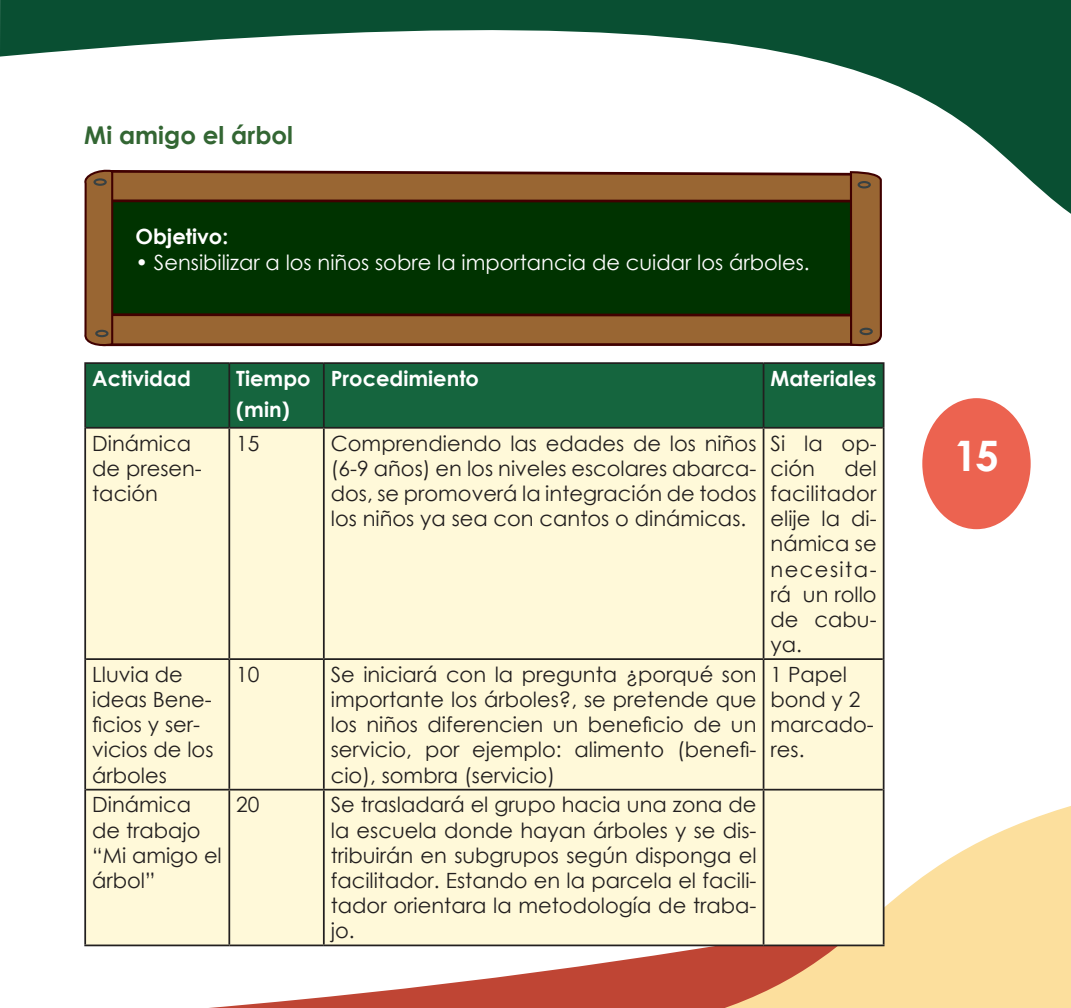
<style>
.page{position:relative;width:1071px;height:1008px;background:#fff}
.page>*{position:absolute;margin:0;border:0;box-sizing:border-box;transform-origin:0 0}
.t1{font:700 42px "Century Gothic";color:#fff}
.t2{font:700 24.5px "Century Gothic";color:#363}
.t3{font:21px/25.2px "Century Gothic";color:#221f1f}
.t4{font:21px "Century Gothic";color:#fff}
.t5{font:700 21px/31.5px "Century Gothic";color:#fff}
</style>
<div class="page">
<div style="left:922px;top:398px;width:109px;height:131px;background:#ec6350;border-radius:50%"></div>
<svg style="left:0;top:0;width:1071px;height:214px"></svg>
<svg style="left:84px;top:946px;width:593px;height:62px"></svg>
<svg style="left:677px;top:806px;width:394px;height:202px;fill:#fcdf9d"></svg>
<div style="left:86px;top:364px;width:797px;height:63px;background:#15653e"></div>
<div style="left:86px;top:429px;width:797px;height:516px;background:#fff9d9"></div>
<hr style="left:883px;top:364px;width:2px;height:64px;background:#221f1f">
<hr style="left:883px;top:428px;width:2px;height:231px;background:#221f1f">
<hr style="left:84px;top:362px;width:145px;height:2px;background:#221f1f">
<hr style="left:84px;top:364px;width:2px;height:64px;background:#221f1f">
<hr style="left:229px;top:362px;width:95px;height:2px;background:#221f1f">
<hr style="left:228px;top:364px;width:2px;height:63px;background:#221f1f">
<hr style="left:324px;top:362px;width:440px;height:2px;background:#221f1f">
<hr style="left:323px;top:364px;width:2px;height:63px;background:#221f1f">
<hr style="left:764px;top:362px;width:121px;height:2px;background:#221f1f">
<hr style="left:763px;top:364px;width:1px;height:63px;background:#221f1f">
<hr style="left:84px;top:428px;width:2px;height:231px;background:#221f1f">
<hr style="left:228px;top:429px;width:2px;height:229px;background:#221f1f">
<hr style="left:323px;top:429px;width:2px;height:229px;background:#221f1f">
<hr style="left:763px;top:429px;width:1px;height:229px;background:#221f1f">
<hr style="left:86px;top:427px;width:143px;height:2px;background:#221f1f">
<hr style="left:229px;top:427px;width:95px;height:2px;background:#221f1f">
<hr style="left:324px;top:427px;width:440px;height:2px;background:#221f1f">
<hr style="left:764px;top:427px;width:119px;height:2px;background:#221f1f">
<hr style="left:86px;top:658px;width:143px;height:2px;background:#221f1f">
<hr style="left:229px;top:658px;width:95px;height:2px;background:#221f1f">
<hr style="left:324px;top:658px;width:440px;height:2px;background:#221f1f">
<hr style="left:764px;top:658px;width:119px;height:2px;background:#221f1f">
<hr style="left:84px;top:659px;width:2px;height:131px;background:#221f1f">
<hr style="left:228px;top:660px;width:2px;height:129px;background:#221f1f">
<hr style="left:323px;top:660px;width:2px;height:129px;background:#221f1f">
<hr style="left:763px;top:660px;width:1px;height:129px;background:#221f1f">
<hr style="left:883px;top:659px;width:2px;height:131px;background:#221f1f">
<hr style="left:84px;top:790px;width:2px;height:155px;background:#221f1f">
<hr style="left:228px;top:791px;width:2px;height:154px;background:#221f1f">
<hr style="left:323px;top:791px;width:2px;height:154px;background:#221f1f">
<hr style="left:763px;top:791px;width:1px;height:154px;background:#221f1f">
<hr style="left:883px;top:790px;width:2px;height:155px;background:#221f1f">
<hr style="left:86px;top:789px;width:143px;height:2px;background:#221f1f">
<hr style="left:229px;top:789px;width:95px;height:2px;background:#221f1f">
<hr style="left:324px;top:789px;width:440px;height:2px;background:#221f1f">
<hr style="left:764px;top:789px;width:119px;height:2px;background:#221f1f">
<hr style="left:84px;top:945px;width:145px;height:1px;background:#221f1f">
<hr style="left:229px;top:945px;width:95px;height:1px;background:#221f1f">
<hr style="left:324px;top:945px;width:440px;height:1px;background:#221f1f">
<hr style="left:764px;top:945px;width:121px;height:1px;background:#221f1f">
<svg style="left:83px;top:169px;width:800px;height:178px"></svg>
<svg style="left:92px;top:177px;width:782px;height:161px;background:#31400f"></svg>
<p class="t2" style="left:84px;top:124px;width:210px">Mi amigo el árbol</p>
<p class="t5" style="left:135px;top:222px;width:94px">Objetivo:</p>
<p class="t4" style="left:135px;top:253px;width:676px">• Sensibilizar a los niños sobre la importancia de cuidar los árboles.</p>
<p class="t5" style="left:92px;top:364px;width:100px">Actividad</p>
<p class="t5" style="left:236px;top:364px;width:76px">Tiempo (min)</p>
<p class="t5" style="left:331px;top:364px;width:150px">Procedimiento</p>
<p class="t5" style="left:771px;top:364px;width:107px">Materiales</p>
<p class="t3" style="left:92px;top:432px;width:111px">Dinámica de presen&shy;tación</p>
<p class="t3" style="left:236px;top:432px;width:25px">15</p>
<p class="t3" style="left:331px;top:432px;width:427px;text-align:justify">Comprendiendo las edades de los niños (6-9 años) en los niveles escolares abarca&shy;dos, se promoverá la integración de todos los niños ya sea con cantos o dinámicas.</p>
<p class="t3" style="left:771px;top:432px;width:108px">Si la op&shy;ción</p>
<p class="t3" style="left:771px;top:457px;width:108px;text-align:justify;text-indent:74px">del facilitador elije la di&shy;námica se necesita&shy;rá un rollo de cabu&shy;ya.</p>
<p class="t3" style="left:92px;top:663px;width:123px">Lluvia de ideas Bene-昀椀cios y ser&shy;vicios de los árboles</p>
<p class="t3" style="left:236px;top:663px;width:25px">10</p>
<p class="t3" style="left:331px;top:663px;width:427px;text-align:justify">Se iniciará con la pregunta ¿porqué son importante los árboles?, se pretende que los niños diferencien un bene昀椀cio de un servicio, por ejemplo: alimento (bene昀椀&shy;cio), sombra (servicio)</p>
<p class="t3" style="left:771px;top:663px;width:105px">1 Papel bond y 2 marcado&shy;res.</p>
<p class="t3" style="left:92px;top:794px;width:131px">Dinámica de trabajo “Mi amigo el árbol”</p>
<p class="t3" style="left:236px;top:794px;width:25px">20</p>
<p class="t3" style="left:331px;top:794px;width:427px;text-align:justify">Se trasladará el grupo hacia una zona de la escuela donde hayan árboles y se dis&shy;tribuirán en subgrupos según disponga el facilitador. Estando en la parcela el facili&shy;tador orientara la metodología de traba&shy;jo.</p>
<h1 class="t1" style="left:954px;top:437px;width:47px">15</h1>
</div>
